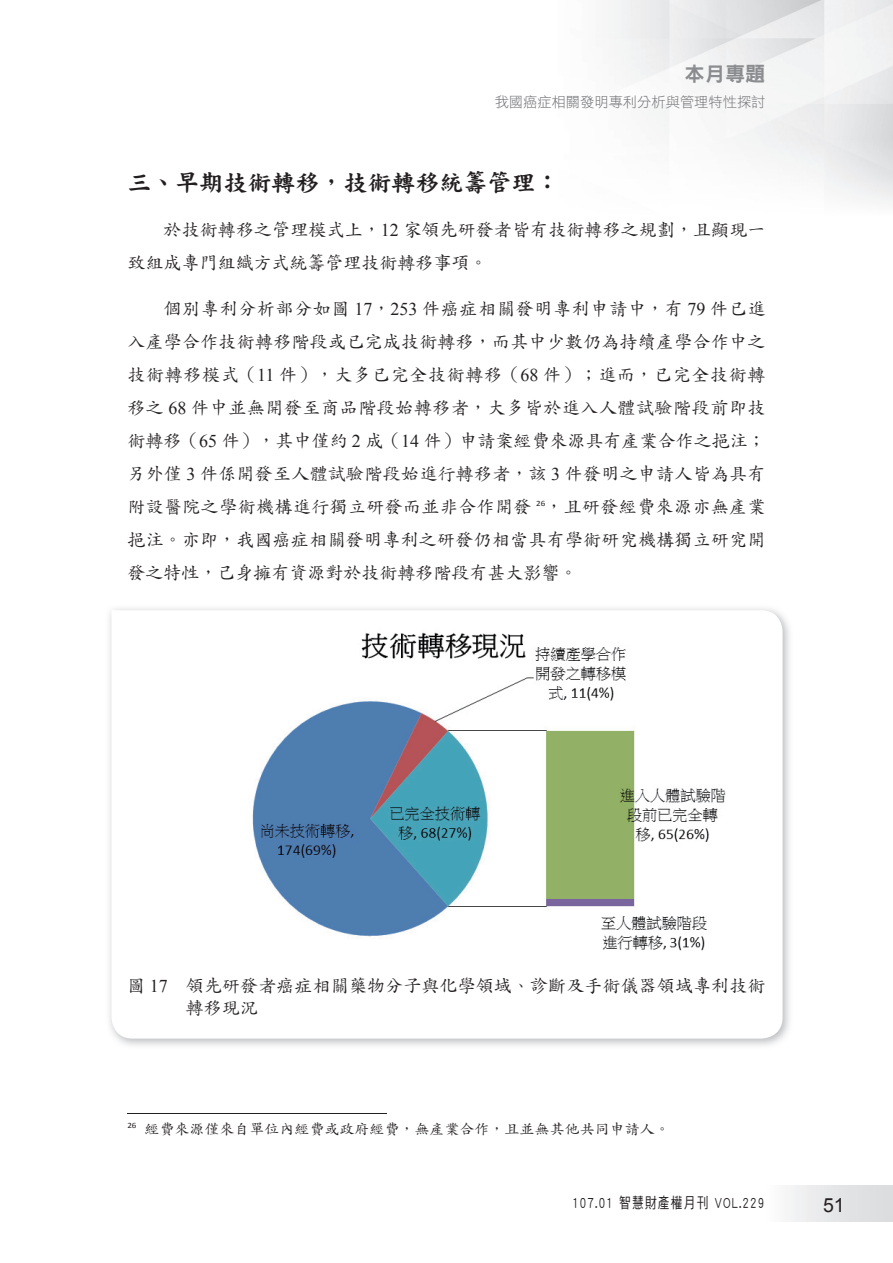
<style>
.page{position:relative;width:893px;height:1263px;background:#fff}
.page>*{position:absolute;margin:0;border:0;box-sizing:border-box;transform-origin:0 0}
.t1{font:24px "DF Kai Shu Std W9 E Ten B5 H";color:#231f20}
.t2{font:20.25px "DF Hei Std W9 E Ten B5 H";color:#8a8c8f}
.t3{font:19.5px "Arial";color:#231f20}
.t4{font:18px/33px "DF Kai Shu Std W5 E Ten B5 H";letter-spacing:.005em;color:#231f20}
.t5{font:15px "DF Hei Std W5 E Ten B5 H";letter-spacing:.1em;color:#231f20;scale:.78 1}
.t6{font:14.25px "DF Kai Shu Std W5 E Ten B5 H";color:#231f20;scale:1.05 1}
.t7{font:14.25px "DF Hei Std W3 E Ten B5 H";color:#6c6d70}
.s1{font-family:"Times New Roman"}
</style>
<div class="page">
<div style="left:765px;top:1186px;width:127px;height:35px;background:linear-gradient(to right,#fbfbfb,#d7d9db)"></div>
<img style="left:109px;top:608px;width:681px;height:438px">
<svg style="left:111px;top:610px;width:671px;height:429px"></svg>
<img style="left:167px;top:624px;width:558px;height:336px">
<hr style="left:127px;top:1113px;width:260px;height:1px;background:#231f20">
<p class="t2" style="left:684px;top:66px;width:82px">本月專題</p>
<p class="t7" style="left:494px;top:97px;width:272px">我國癌症相關發明專利分析與管理特性探討</p>
<h1 class="t1" style="left:127px;top:173px;width:434px">三、早期技術轉移，技術轉移統籌管理：</h1>
<p class="t4" style="left:127px;top:215px;width:639px;text-indent:36px">於技術轉移之管理模式上，<span class="s1">12</span> 家領先研發者皆有技術轉移之規劃，且顯現一致組成專門組織方式統籌管理技術轉移事項。</p>
<p class="t4" style="left:127px;top:294px;width:639px;text-align:justify;text-indent:36px">個別專利分析部分如圖 <span class="s1">17</span>，<span class="s1">253</span> 件癌症相關發明專利申請中，有 <span class="s1">79</span> 件已進入產學合作技術轉移階段或已完成技術轉移，而其中少數仍為持續產學合作中之技術轉移模式（<span class="s1">11</span> 件），大多已完全技術轉移（<span class="s1">68</span> 件）；進而，已完全技術轉移之 <span class="s1">68</span> 件中並無開發至商品階段始轉移者，大多皆於進入人體試驗階段前即技術轉移（<span class="s1">65</span> 件），其中僅約 <span class="s1">2</span> 成（<span class="s1">14</span> 件）申請案經費來源具有產業合作之挹注；另外僅 <span class="s1">3</span> 件係開發至人體試驗階段始進行轉移者，該 <span class="s1">3</span> 件發明之申請人皆為具有附設醫院之學術機構進行獨立研發而並非合作開發 <sup>26</sup>，且研發經費來源亦無產業挹注。亦即，我國癌症相關發明專利之研發仍相當具有學術研究機構獨立研究開發之特性，己身擁有資源對於技術轉移階段有甚大影響。</p>
<p class="t4" style="left:186px;top:977px;width:581px;line-height:21.6px;text-indent:-58px">圖 <span class="s1">17</span> 領先研發者癌症相關藥物分子與化學領域、診斷及手術儀器領域專利技術轉移現況</p>
<p class="t6" style="left:127px;top:1123px;width:518px"><sup>26</sup> 經費來源僅來自單位內經費或政府經費，無產業合作，且並無其他共同申請人。</p>
<p class="t5" style="left:572px;top:1197px;width:248px">107.01 智慧財產權月刊 VOL.229</p>
<p class="t3" style="left:823px;top:1194px;width:23px">51</p>
</div>
